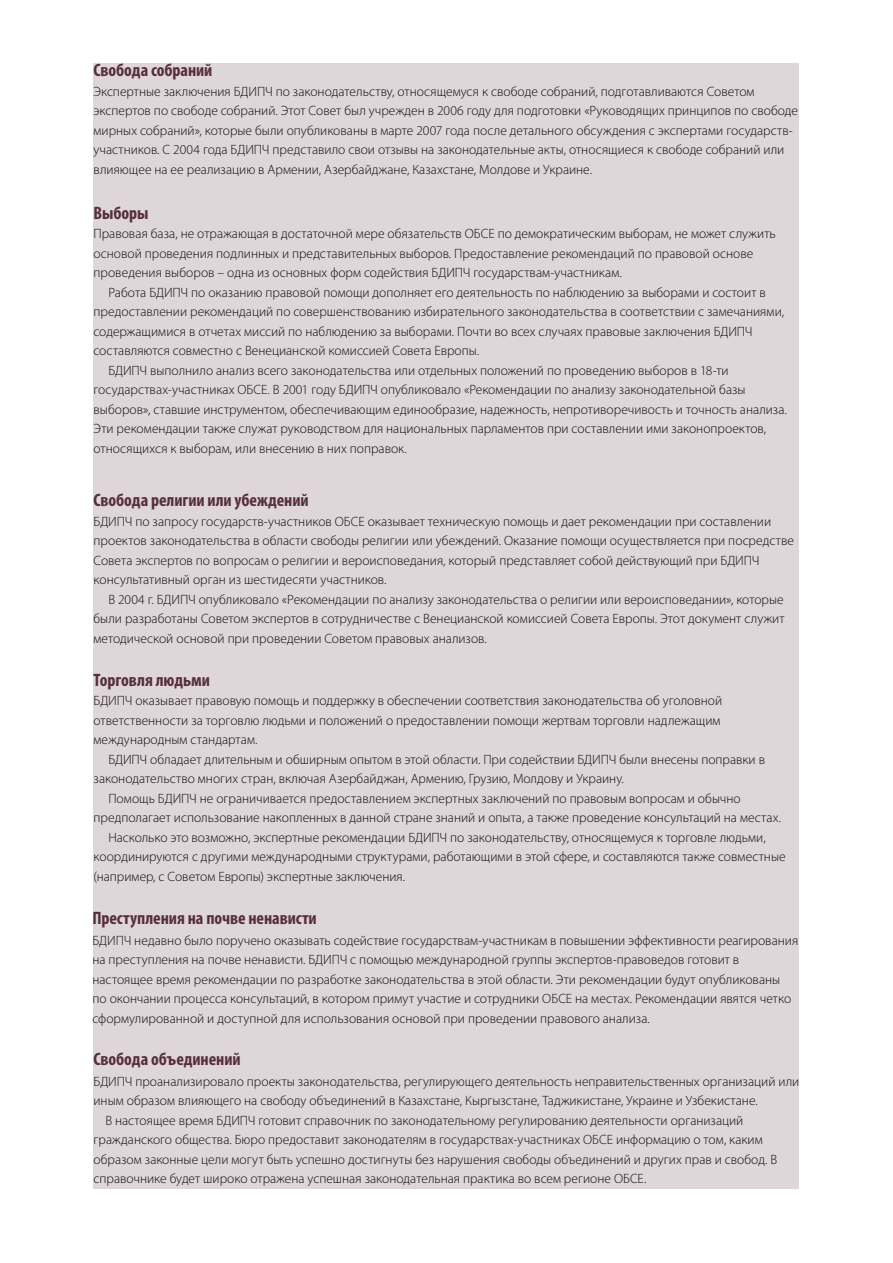
<style>
.page{position:relative;width:893px;height:1263px;background:#fff}
.page>*{position:absolute;margin:0;border:0;box-sizing:border-box;transform-origin:0 0}
.t1{font:700 condensed 18px "Myriad Pro";letter-spacing:-.005em;color:#572e3d}
.t2{font:300 13.5px/19.5px "Myriad Pro";color:#000}
.t3{font:700 condensed 12px "Myriad Pro";color:#4b4b4d}
</style>
<div class="page">
<div style="left:93px;top:63px;width:706px;height:1125px;background:#ded6d8"></div>
<h1 class="t1" style="left:94px;top:59px;width:120px">Свобода собраний</h1>
<p class="t2" style="left:94px;top:81px;width:706px">Экспертные заключения БДИПЧ по законодательству, относящемуся к свободе собраний, подготавливаются Советом экспертов по свободе собраний. Этот Совет был учрежден в 2006 году для подготовки «Руководящих принципов по свободе мирных собраний», которые были опубликованы в марте 2007 года после детального обсуждения с экспертами государств&shy;участников. C 2004 года БДИПЧ представило свои отзывы на законодательные акты, относящиеся к свободе собраний или влияющее на ее реализацию в Армении, Азербайджане, Казахстане, Молдове и Украине.</p>
<h1 class="t1" style="left:94px;top:201px;width:56px">Выборы</h1>
<p class="t2" style="left:94px;top:224px;width:684px">Правовая база, не отражающая в достаточной мере обязательств ОБСЕ по демократическим выборам, не может служить основой проведения подлинных и представительных выборов. Предоставление рекомендаций по правовой основе проведения выборов – одна из основных форм содействия БДИПЧ государствам-участникам.</p>
<p class="t2" style="left:108px;top:282px;width:659px">Работа БДИПЧ по оказанию правовой помощи дополняет его деятельность по наблюдению за выборами и состоит в</p>
<p class="t2" style="left:94px;top:302px;width:692px">предоставлении рекомендаций по совершенствованию избирательного законодательства в соответствии с замечаниями,</p>
<p class="t2" style="left:94px;top:321px;width:660px">содержащимися в отчетах миссий по наблюдению за выборами. Почти во всех случаях правовые заключения БДИПЧ</p>
<p class="t2" style="left:94px;top:341px;width:387px">составляются совместно с Венецианской комиссией Совета Европы.</p>
<p class="t2" style="left:108px;top:360px;width:622px">БДИПЧ выполнило анализ всего законодательства или отдельных положений по проведению выборов в 18-ти</p>
<p class="t2" style="left:94px;top:380px;width:654px">государствах-участниках ОБСЕ. В 2001 году БДИПЧ опубликовало «Рекомендации по анализу законодательной базы</p>
<p class="t2" style="left:94px;top:399px;width:695px">выборов», ставшие инструментом, обеспечивающим единообразие, надежность, непротиворечивость и точность анализа.</p>
<p class="t2" style="left:94px;top:419px;width:674px">Эти рекомендации также служат руководством для национальных парламентов при составлении ими законопроектов,</p>
<p class="t2" style="left:94px;top:438px;width:315px">относящихся к выборам, или внесению в них поправок.</p>
<h1 class="t1" style="left:94px;top:489px;width:217px">Свобода религии или убеждений</h1>
<p class="t2" style="left:94px;top:511px;width:702px">БДИПЧ по запросу государств-участников ОБСЕ оказывает техническую помощь и дает рекомендации при составлении проектов законодательства в области свободы религии или убеждений. Оказание помощи осуществляется при посредстве Совета экспертов по вопросам о религии и вероисповедания, который представляет собой действующий при БДИПЧ консультативный орган из шестидесяти участников.</p>
<p class="t2" style="left:94px;top:589px;width:692px;text-align:justify;text-indent:15px">В 2004 г. БДИПЧ опубликовало «Рекомендации по анализу законодательства о религии или вероисповедании», которые были разработаны Советом экспертов в сотрудничестве с Венецианской комиссией Совета Европы. Этот документ служит методической основой при проведении Советом правовых анализов.</p>
<h1 class="t1" style="left:94px;top:668px;width:118px">Торговля людьми</h1>
<p class="t2" style="left:94px;top:691px;width:630px">БДИПЧ оказывает правовую помощь и поддержку в обеспечении соответствия законодательства об уголовной ответственности за торговлю людьми и положений о предоставлении помощи жертвам торговли надлежащим международным стандартам.</p>
<p class="t2" style="left:108px;top:749px;width:658px">БДИПЧ обладает длительным и обширным опытом в этой области. При содействии БДИПЧ были внесены поправки в</p>
<p class="t2" style="left:94px;top:769px;width:532px">законодательство многих стран, включая Азербайджан, Армению, Грузию, Молдову и Украину.</p>
<p class="t2" style="left:108px;top:788px;width:634px">Помощь БДИПЧ не ограничивается предоставлением экспертных заключений по правовым вопросам и обычно</p>
<p class="t2" style="left:94px;top:808px;width:689px">предполагает использование накопленных в данной стране знаний и опыта, а также проведение консультаций на местах.</p>
<p class="t2" style="left:108px;top:827px;width:659px">Насколько это возможно, экспертные рекомендации БДИПЧ по законодательству, относящемуся к торговле людьми,</p>
<p class="t2" style="left:94px;top:847px;width:694px">координируются с другими международными структурами, работающими в этой сфере, и составляются также совместные</p>
<p class="t2" style="left:94px;top:866px;width:313px">(например, с Советом Европы) экспертные заключения.</p>
<h1 class="t1" style="left:92px;top:906px;width:226px">Преступления на почве ненависти</h1>
<p class="t2" style="left:92px;top:930px;width:707px">БДИПЧ недавно было поручено оказывать содействие государствам-участникам в повышении эффективности реагирования на преступления на почве ненависти. БДИПЧ с помощью международной группы экспертов-правоведов готовит в настоящее время рекомендации по разработке законодательства в этой области. Эти рекомендации будут опубликованы<br>по окончании процесса консультаций, в котором примут участие и сотрудники ОБСЕ на местах. Рекомендации явятся четко сформулированной и доступной для использования основой при проведении правового анализа.</p>
<h1 class="t1" style="left:94px;top:1048px;width:149px">Свобода объединений</h1>
<p class="t2" style="left:94px;top:1071px;width:707px">БДИПЧ проанализировало проекты законодательства, регулирующего деятельность неправительственных организаций или</p>
<p class="t2" style="left:94px;top:1091px;width:666px">иным образом влияющего на свободу объединений в Казахстане, Кыргызстане, Таджикистане, Украине и Узбекистане.</p>
<p class="t2" style="left:105px;top:1110px;width:639px">В настоящее время БДИПЧ готовит справочник по законодательному регулированию деятельности организаций</p>
<p class="t2" style="left:94px;top:1130px;width:671px">гражданского общества. Бюро предоставит законодателям в государствах-участниках ОБСЕ информацию о том, каким</p>
<p class="t2" style="left:94px;top:1149px;width:685px">образом законные цели могут быть успешно достигнуты без нарушения свободы объединений и других прав и свобод. В</p>
<p class="t2" style="left:94px;top:1169px;width:554px">справочнике будет широко отражена успешная законодательная практика во всем регионе ОБСЕ.</p>
<p class="t3" style="left:334px;top:1154px;width:7px">3</p>
</div>
